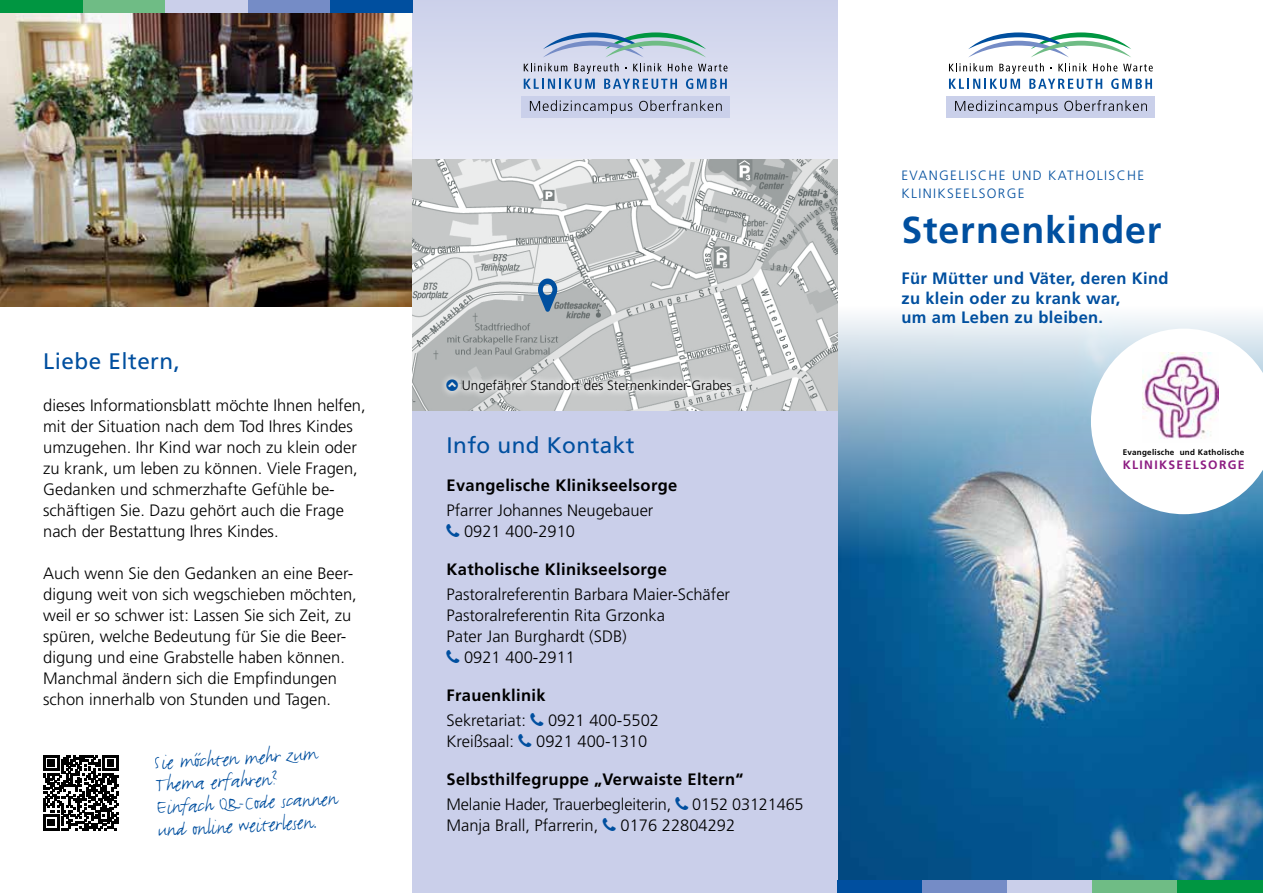
<style>
.page{position:relative;width:1263px;height:893px;background:#fff}
.page>*{position:absolute;margin:0;border:0;box-sizing:border-box;transform-origin:0 0}
.t1{font:700 37.5px "Frutiger LT Pro";letter-spacing:.02em;color:#004f9f}
.t2{font:22.5px/22.5px "Justlefthand";color:#004f9f}
.t3{font:22.5px "Frutiger LT Pro";letter-spacing:.02em;color:#004f9f}
.t4{font:300 16.5px/21px "Frutiger LT Pro";color:#000}
.t5{font:700 16.5px "Frutiger LT Pro";letter-spacing:.02em;color:#000}
.t6{font:700 16.5px/19.8px "Frutiger LT Pro";letter-spacing:.02em;color:#004f9f}
.t7{font:300 13.5px/18px "Frutiger LT Pro";letter-spacing:.1em;color:#004e9e}
.t8{font:300 13.5px "Frutiger LT Pro";color:#000}
.t9{font:700 12.15px "Frutiger LT Pro";letter-spacing:.11em;color:#8d1d82}
.t10{font:700 8.1px "Frutiger LT Pro";letter-spacing:.03em;color:#000}
</style>
<div class="page">
<img style="left:0;top:13px;width:412px;height:293px">
<svg style="left:412px;top:0;width:426px;height:159px;background:#dadef0"></svg>
<img style="left:838px;top:558px;width:425px;height:322px">
<img style="left:412px;top:159px;width:426px;height:252px">
<svg style="left:838px;top:316px;width:425px;height:242px;background:#93b5cc"></svg>
<svg style="left:1091px;top:329px;width:172px;height:185px"></svg>
<img style="left:1143px;top:352px;width:75px;height:91px">
<div style="left:412px;top:411px;width:426px;height:482px;background:#cacfea"></div>
<div style="left:438px;top:372px;width:301px;height:29px;background:#fff;opacity:.75"></div>
<svg style="left:538px;top:279px;width:19px;height:33px"></svg>
<div style="left:946px;top:96px;width:208px;height:22px;background:#cad0ea"></div>
<svg style="left:968px;top:32px;width:163px;height:25px"></svg>
<svg style="left:949px;top:63px;width:204px;height:26px"></svg>
<svg style="left:955px;top:100px;width:103px;height:14px"></svg>
<svg style="left:1064px;top:100px;width:83px;height:11px"></svg>
<div style="left:521px;top:96px;width:208px;height:22px;background:#cad0ea"></div>
<svg style="left:543px;top:32px;width:163px;height:25px;background:#a0becc"></svg>
<svg style="left:524px;top:63px;width:203px;height:26px;background:#a9b8d2"></svg>
<svg style="left:530px;top:100px;width:102px;height:14px"></svg>
<svg style="left:639px;top:100px;width:83px;height:11px"></svg>
<svg style="left:43px;top:755px;width:76px;height:75px"></svg>
<div style="left:838px;top:880px;width:85px;height:13px;background:#004f9f"></div>
<div style="left:923px;top:880px;width:85px;height:13px;background:#758cc6"></div>
<div style="left:1008px;top:880px;width:85px;height:13px;background:#cacfea"></div>
<div style="left:1093px;top:880px;width:85px;height:13px;background:#6fbc85"></div>
<div style="left:1178px;top:880px;width:85px;height:13px;background:#009641"></div>
<div style="left:330px;top:0;width:82px;height:13px;background:#004f9f"></div>
<div style="left:247px;top:0;width:83px;height:13px;background:#758cc6"></div>
<div style="left:165px;top:0;width:82px;height:13px;background:#cacfea"></div>
<div style="left:82px;top:0;width:83px;height:13px;background:#6fbc85"></div>
<div style="left:0;top:0;width:82px;height:13px;background:#009641"></div>
<svg style="left:446px;top:379px;width:12px;height:12px"></svg>
<h2 class="t3" style="left:43px;top:348px;width:138px">Liebe Eltern,</h2>
<p class="t4" style="left:43px;top:395px;width:324px">dieses Informationsblatt möchte Ihnen helfen, mit der Situation nach dem Tod Ihres Kindes umzugehen. Ihr Kind war noch zu klein oder zu krank, um leben zu können. Viele Fragen, Gedanken und schmerzhafte Gefühle be&shy;schäftigen Sie. Dazu gehört auch die Frage nach der Bestattung Ihres Kindes.</p>
<p class="t4" style="left:43px;top:563px;width:315px">Auch wenn Sie den Gedanken an eine Beer&shy;digung weit von sich wegschieben möchten, weil er so schwer ist: Lassen Sie sich Zeit, zu spüren, welche Bedeutung für Sie die Beer&shy;digung und eine Grabstelle haben können.<br>Manchmal ändern sich die Empfindungen schon innerhalb von Stunden und Tagen.</p>
<h2 class="t2" style="left:154px;top:752px;width:182px;rotate:-3deg">Sie möchten mehr zum<br>Thema erfahren?<br>Einfach QR-Code scannen und online weiterlesen.</h2>
<p class="t8" style="left:462px;top:377px;width:272px">Ungefährer Standort des Sternenkinder-Grabes</p>
<h2 class="t3" style="left:446px;top:432px;width:190px">Info und Kontakt</h2>
<p class="t5" style="left:446px;top:475px;width:232px">Evangelische Klinikseelsorge</p>
<p class="t4" style="left:464px;top:500px;width:191px;text-indent:-18px">Pfarrer Johannes Neugebauer<br>0921 400-2910</p>
<p class="t5" style="left:446px;top:559px;width:222px">Katholische Klinikseelsorge</p>
<p class="t4" style="left:446px;top:584px;width:285px">Pastoralreferentin Barbara Maier-Schäfer</p>
<p class="t4" style="left:446px;top:605px;width:220px">Pastoralreferentin Rita Grzonka</p>
<p class="t4" style="left:446px;top:626px;width:182px">Pater Jan Burghardt (SDB)</p>
<p class="t4" style="left:464px;top:647px;width:112px">0921 400-2911</p>
<p class="t5" style="left:446px;top:685px;width:100px">Frauenklinik</p>
<p class="t4" style="left:446px;top:710px;width:81px">Sekretariat:</p>
<p class="t4" style="left:548px;top:710px;width:112px">0921 400-5502</p>
<p class="t4" style="left:446px;top:731px;width:69px">Kreißsaal:</p>
<p class="t4" style="left:536px;top:731px;width:112px">0921 400-1310</p>
<p class="t5" style="left:446px;top:769px;width:299px">Selbsthilfegruppe „Verwaiste Eltern“</p>
<p class="t4" style="left:446px;top:794px;width:226px">Melanie Hader, Trauerbegleiterin,</p>
<p class="t4" style="left:692px;top:794px;width:113px">0152 03121465</p>
<p class="t4" style="left:446px;top:815px;width:153px">Manja Brall, Pfarrerin,</p>
<p class="t4" style="left:620px;top:815px;width:116px">0176 22804292</p>
<p class="t7" style="left:901px;top:166px;width:244px">EVANGELISCHE UND KATHOLISCHE<br>KLINIKSEELSORGE</p>
<h1 class="t1" style="left:901px;top:208px;width:261px">Sternenkinder</h1>
<p class="t6" style="left:901px;top:268px;width:268px">Für Mütter und Väter, deren Kind zu klein oder zu krank war,<br>um am Leben zu bleiben.</p>
<p class="t10" style="left:1123px;top:447px;width:123px">Evangelische und Katholische</p>
<p class="t9" style="left:1123px;top:458px;width:124px">KLINIKSEELSORGE</p>
</div>
